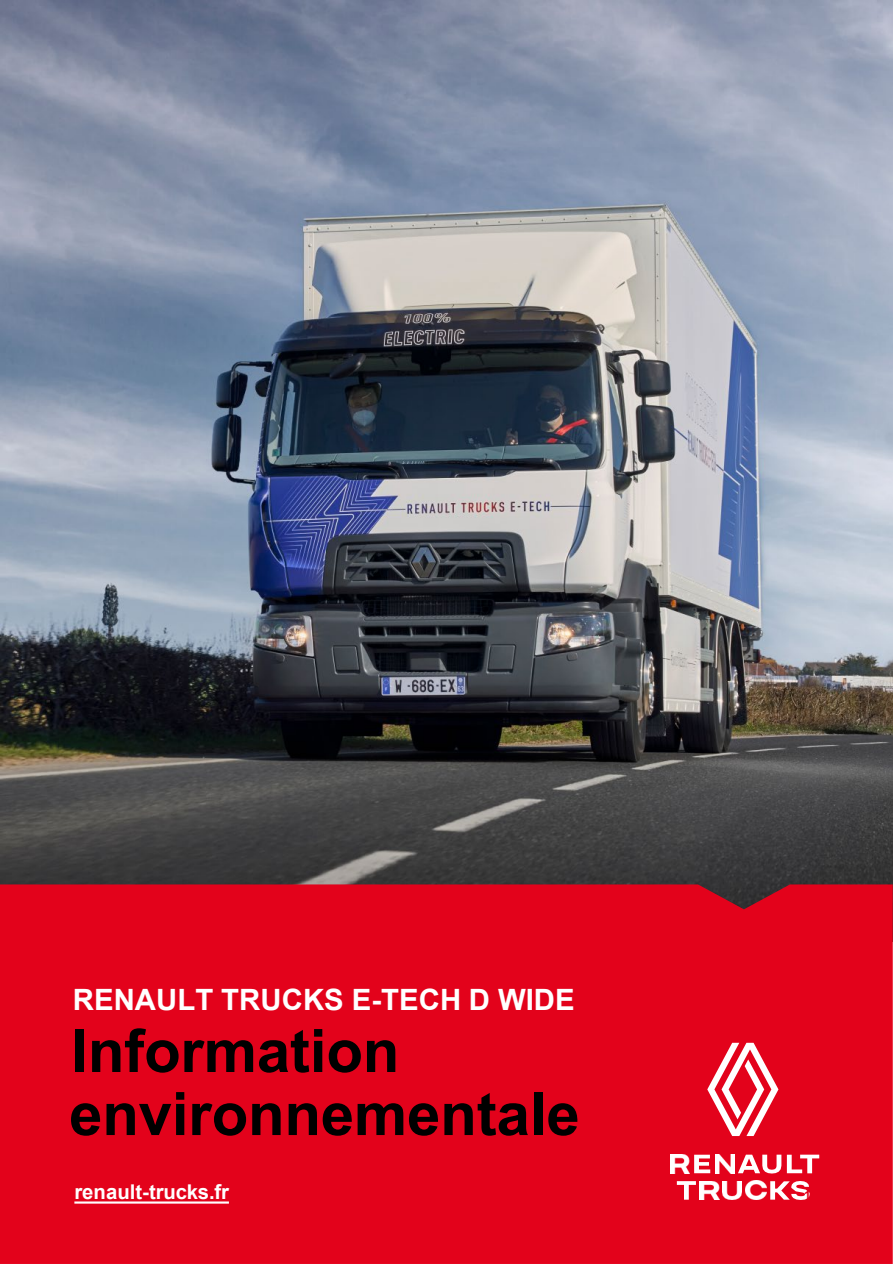
<style>
.page{position:relative;width:893px;height:1264px;background:#fff}
.page>*{position:absolute;margin:0;border:0;box-sizing:border-box;transform-origin:0 0}
.t1{font:700 60px/63px "Arial";letter-spacing:-.005em;color:#000}
.t2{font:700 29.4px "Arial";color:#fff}
.t3{font:700 20.4px "Arial";letter-spacing:-.005em;color:#fff}
.t4{font:700 12px "Arial";color:#e3021b}
</style>
<div class="page">
<img style="left:0;top:0;width:892px;height:884px">
<div style="left:0;top:884px;width:892px;height:379px;background:#e3021b"></div>
<img style="left:670px;top:1154px;width:19px;height:18px">
<svg style="left:694px;top:1154px;width:16px;height:18px"></svg>
<svg style="left:737px;top:1154px;width:82px;height:19px"></svg>
<img style="left:715px;top:1154px;width:19px;height:18px">
<svg style="left:676px;top:1180px;width:20px;height:19px"></svg>
<img style="left:722px;top:1180px;width:19px;height:19px">
<img style="left:699px;top:1180px;width:20px;height:19px">
<img style="left:745px;top:1180px;width:21px;height:19px">
<svg style="left:707px;top:1042px;width:71px;height:93px"></svg>
<svg style="left:770px;top:1180px;width:39px;height:19px"></svg>
<svg style="left:74px;top:1201px;width:155px;height:2px"></svg>
<p class="t2" style="left:73px;top:978px;width:503px">RENAULT TRUCKS E-TECH D WIDE</p>
<p class="t1" style="left:69px;top:1019px;width:512px">Information environnementale</p>
<p class="t3" style="left:74px;top:1177px;width:156px">renault-trucks.fr</p>
<p class="t4" style="left:804px;top:1186px;width:8px">1</p>
</div>
